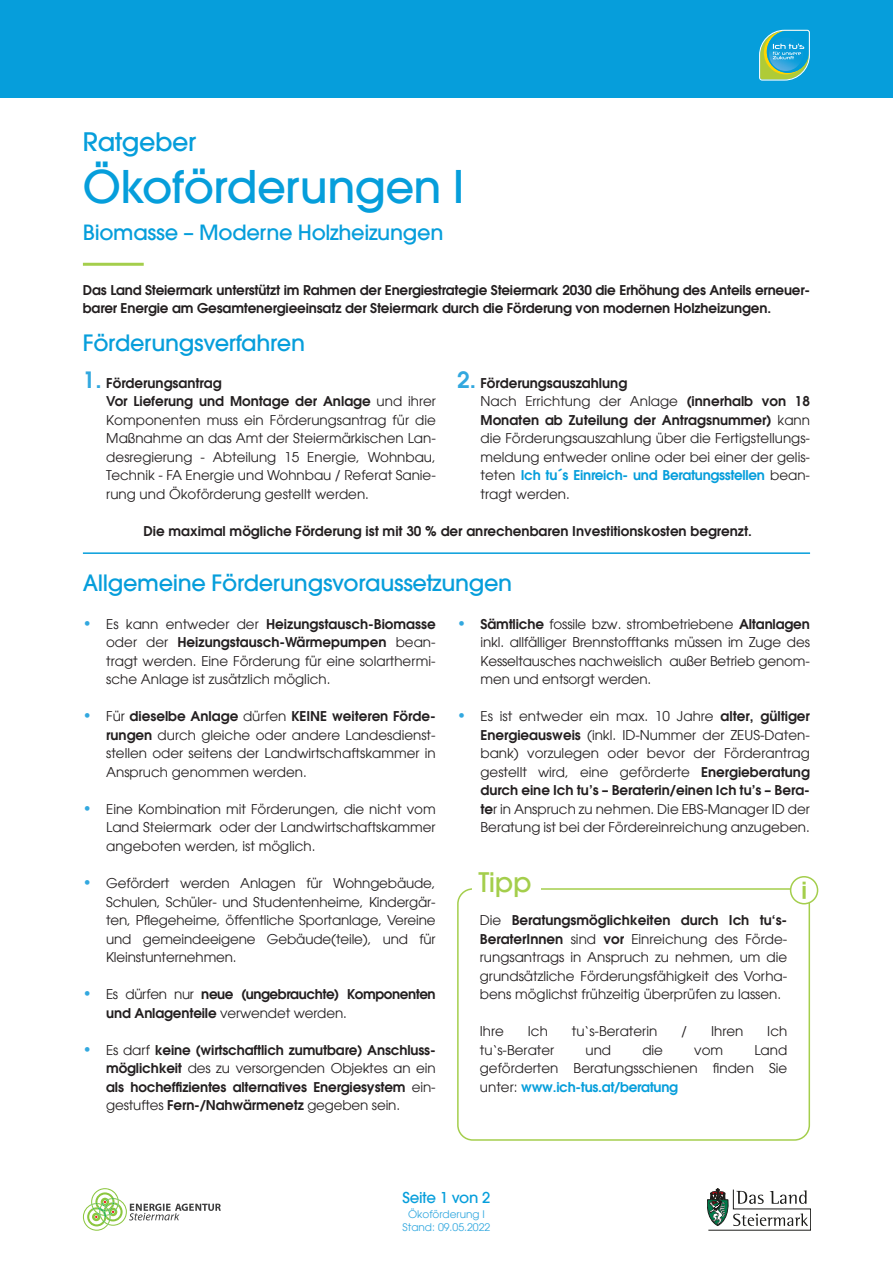
<style>
.page{position:relative;width:893px;height:1263px;background:#fff}
.page>*{position:absolute;margin:0;border:0;box-sizing:border-box;transform-origin:0 0}
.E_1_Titel{font:500 45px "Avant Garde LT";letter-spacing:-.015em;color:#069edb}
.Tipp_Überschrift{font:500 27px "Avant Garde LT";color:#a4ce4c}
.E_1_Ratgeber{font:500 25.5px "Avant Garde LT";letter-spacing:-.015em;color:#069edb}
.E_2{font:500 22.5px "Avant Garde LT";letter-spacing:-.015em;color:#069edb}
.E_1_Unter{font:500 21px "Avant Garde LT";letter-spacing:-.015em;color:#069edb}
.t1{font:500 15px "Avant Garde LT";letter-spacing:-.015em;color:#069edb}
.Fließtext_Einzug_Auf{font:13.5px/18.6px "Avant Garde LT";color:#231f20;text-align:justify}
.Fließtext_bold{font:600 13.5px/18.6px "Avant Garde LT";letter-spacing:-.01em;color:#231f20}
.Tipp_Text{font:13.5px/18.6px "Avant Garde LT";color:#231f20;text-align:justify}
.Tipp_Text-2{font:600 13.5px "Avant Garde LT";color:#231f20}
.Fließtext_bold-2{font:600 13.5px/18.6px "Avant Garde LT";letter-spacing:-.03em;color:#231f20}
.t2{font:10.5px/12.6px "Avant Garde LT";color:#32a8df;text-align:center}
.s1{font-size:22.5px;color:#32a8df}
.s2{font-weight:600}
.s3{font-weight:600;color:#069edb}
.s4{font-weight:600;font-size:15px;color:#32a8df}
.s5{font-size:15px;color:#32a8df}
.s6{font-weight:400}
</style>
<div class="page">
<svg style="left:707px;top:1188px;width:104px;height:42px"></svg>
<svg style="left:83px;top:1188px;width:138px;height:43px"></svg>
<div style="left:0;top:0;width:893px;height:98px;background:#069edb"></div>
<svg style="left:759px;top:30px;width:51px;height:51px"></svg>
<hr style="left:83px;top:263px;width:61px;height:3px;background:#a4ce4c">
<hr style="left:83px;top:552px;width:727px;height:2px;background:#069edb">
<div style="left:457px;top:888px;width:353px;height:253px;border:2px solid #a4ce4c;border-radius:15px"></div>
<div style="left:472px;top:862px;width:68px;height:41px;background:#fff"></div>
<div style="left:791px;top:877px;width:27px;height:27px;background:#fff;border-radius:50%"></div>
<div style="left:790px;top:876px;width:28px;height:28px;border:2px solid #a4ce4c;border-radius:50%"></div>
<svg style="left:802px;top:886px;width:4px;height:13px"></svg>
<p class="E_1_Ratgeber" style="left:83px;top:126px;width:115px">Ratgeber</p>
<p class="E_1_Titel" style="left:83px;top:159px;width:383px">Ökoförderungen I</p>
<p class="E_1_Unter" style="left:83px;top:220px;width:362px">Biomasse – Moderne Holzheizungen</p>
<p class="Fließtext_bold" style="left:83px;top:280px;width:729px">Das Land Steiermark unterstützt im Rahmen der Energiestrategie Steiermark 2030 die Erhöhung des Anteils erneuer&shy;barer Energie am Gesamtenergieeinsatz der Steiermark durch die Förderung von modernen Holzheizungen.</p>
<p class="E_2" style="left:83px;top:328px;width:224px">Förderungsverfahren</p>
<p class="Fließtext_bold" style="left:83px;top:373px;width:140px"><span class="s1">1.</span> Förderungsantrag</p>
<p class="Fließtext_Einzug_Auf" style="left:106px;top:392px;width:331px"><span class="s2">Vor Lieferung und Montage der Anlage</span> und ihrer Komponenten muss ein Förderungsantrag für die Maßnahme an das Amt der Steiermärkischen Lan&shy;desregierung - Abteilung 15 Energie, Wohnbau, Technik - FA Energie und Wohnbau / Referat Sanie&shy;rung und Ökoförderung gestellt werden.</p>
<p class="Fließtext_bold" style="left:457px;top:373px;width:172px"><span class="s1">2.</span> Förderungsauszahlung</p>
<p class="Fließtext_Einzug_Auf" style="left:480px;top:392px;width:331px">Nach Errichtung der Anlage <span class="s2">(innerhalb von 18<br>Monaten ab Zuteilung der Antragsnummer)</span> kann die Förderungsauszahlung über die Fertigstellungs&shy;meldung entweder online oder bei einer der gelis&shy;teten <span class="s3">Ich tu´s Einreich- und Beratungsstellen</span> bean&shy;tragt werden.</p>
<p class="Tipp_Text-2" style="left:144px;top:522px;width:610px">Die maximal mögliche Förderung ist mit 30 % der anrechenbaren Investitionskosten begrenzt.</p>
<p class="E_2" style="left:83px;top:569px;width:431px">Allgemeine Förderungsvoraussetzungen</p>
<p class="Fließtext_Einzug_Auf" style="left:106px;top:614px;width:331px;text-indent:-23px"><span class="s4">•</span> Es kann entweder der <span class="s2">Heizungstausch-Biomasse </span>oder der <span class="s2">Heizungstausch-Wärmepumpen</span> bean&shy;tragt werden. Eine Förderung für eine solarthermi&shy;sche Anlage ist zusätzlich möglich.</p>
<p class="Fließtext_Einzug_Auf" style="left:106px;top:707px;width:331px;text-indent:-23px"><span class="s4">•</span> Für <span class="s2">dieselbe Anlage</span> dürfen <span class="s2">KEINE weiteren Förde&shy;rungen</span> durch gleiche oder andere Landesdienst&shy;stellen oder seitens der Landwirtschaftskammer in Anspruch genommen werden.</p>
<p class="Fließtext_Einzug_Auf" style="left:106px;top:799px;width:331px;text-indent:-23px"><span class="s4">•</span> Eine Kombination mit Förderungen, die nicht vom Land Steiermark oder der Landwirtschaftskammer angeboten werden, ist möglich.</p>
<p class="Fließtext_Einzug_Auf" style="left:106px;top:874px;width:331px;text-indent:-23px"><span class="s4">•</span> Gefördert werden Anlagen für Wohngebäude, Schulen, Schüler- und Studentenheime, Kindergär&shy;ten, Pflegeheime, öffentliche Sportanlage, Vereine und gemeindeeigene Gebäude(teile), und für Kleinstunternehmen.</p>
<p class="Fließtext_bold-2" style="left:106px;top:985px;width:331px;text-indent:-23px"><span class="s5">•</span> <span class="s6">Es dürfen nur</span> neue (ungebrauchte) Komponenten und Anlagenteile <span class="s6">verwendet werden.</span></p>
<p class="Fließtext_bold" style="left:106px;top:1040px;width:331px;text-align:justify;text-indent:-23px"><span class="s5">•</span> <span class="s6">Es darf</span> keine (wirtschaftlich zumutbare) Anschluss&shy;möglichkeit <span class="s6">des zu versorgenden Objektes an ein </span>als hocheffizientes alternatives Energiesystem <span class="s6">ein&shy;gestuftes</span> Fern-/Nahwärmenetz <span class="s6">gegeben sein.</span></p>
<p class="Fließtext_Einzug_Auf" style="left:480px;top:614px;width:331px;text-indent:-23px"><span class="s4">•</span> <span class="s2">Sämtliche</span> fossile bzw. strombetriebene <span class="s2">Altanlagen </span>inkl. allfälliger Brennstofftanks müssen im Zuge des Kesseltausches nachweislich außer Betrieb genom&shy;men und entsorgt werden.</p>
<p class="Fließtext_Einzug_Auf" style="left:480px;top:707px;width:331px;text-indent:-23px"><span class="s4">•</span> Es ist entweder ein max. 10 Jahre <span class="s2">alter, gültiger Energieausweis</span> (inkl. ID-Nummer der ZEUS-Daten&shy;bank) vorzulegen oder bevor der Förderantrag gestellt wird, eine geförderte <span class="s2">Energieberatung durch eine Ich tu’s – Beraterin/einen Ich tu’s – Bera&shy;te</span>r in Anspruch zu nehmen. Die EBS-Manager ID der Beratung ist bei der Fördereinreichung anzugeben.</p>
<p class="Tipp_Überschrift" style="left:478px;top:866px;width:55px">Tipp</p>
<p class="Tipp_Text" style="left:480px;top:911px;width:309px">Die <span class="s2">Beratungsmöglichkeiten durch Ich tu‘s-BeraterInnen</span> sind <span class="s2">vor</span> Einreichung des Förde&shy;rungsantrags in Anspruch zu nehmen, um die grundsätzliche Förderungsfähigkeit des Vorha&shy;bens möglichst frühzeitig überprüfen zu lassen.</p>
<p class="Tipp_Text" style="left:480px;top:1022px;width:26px">Ihre</p>
<p class="Tipp_Text" style="left:528px;top:1022px;width:22px">Ich</p>
<p class="Tipp_Text" style="left:572px;top:1022px;width:87px">tu‘s-Beraterin</p>
<p class="Tipp_Text" style="left:681px;top:1022px;width:7px">/</p>
<p class="Tipp_Text" style="left:711px;top:1022px;width:34px">Ihren</p>
<p class="Tipp_Text" style="left:767px;top:1022px;width:22px">Ich</p>
<p class="Tipp_Text" style="left:480px;top:1040px;width:76px">tu‘s-Berater</p>
<p class="Tipp_Text" style="left:585px;top:1040px;width:27px">und</p>
<p class="Tipp_Text" style="left:642px;top:1040px;width:22px">die</p>
<p class="Tipp_Text" style="left:694px;top:1040px;width:30px">vom</p>
<p class="Tipp_Text" style="left:480px;top:1040px;width:309px;text-indent:274px">Land geförderten Beratungsschienen finden Sie unter: <span class="s3">www.ich-tus.at/beratung</span></p>
<p class="t1" style="left:402px;top:1188px;width:90px">Seite 1 von 2</p>
<p class="t2" style="left:403px;top:1208px;width:89px">Ökoförderung I<br>Stand: 09.05.2022</p>
</div>
